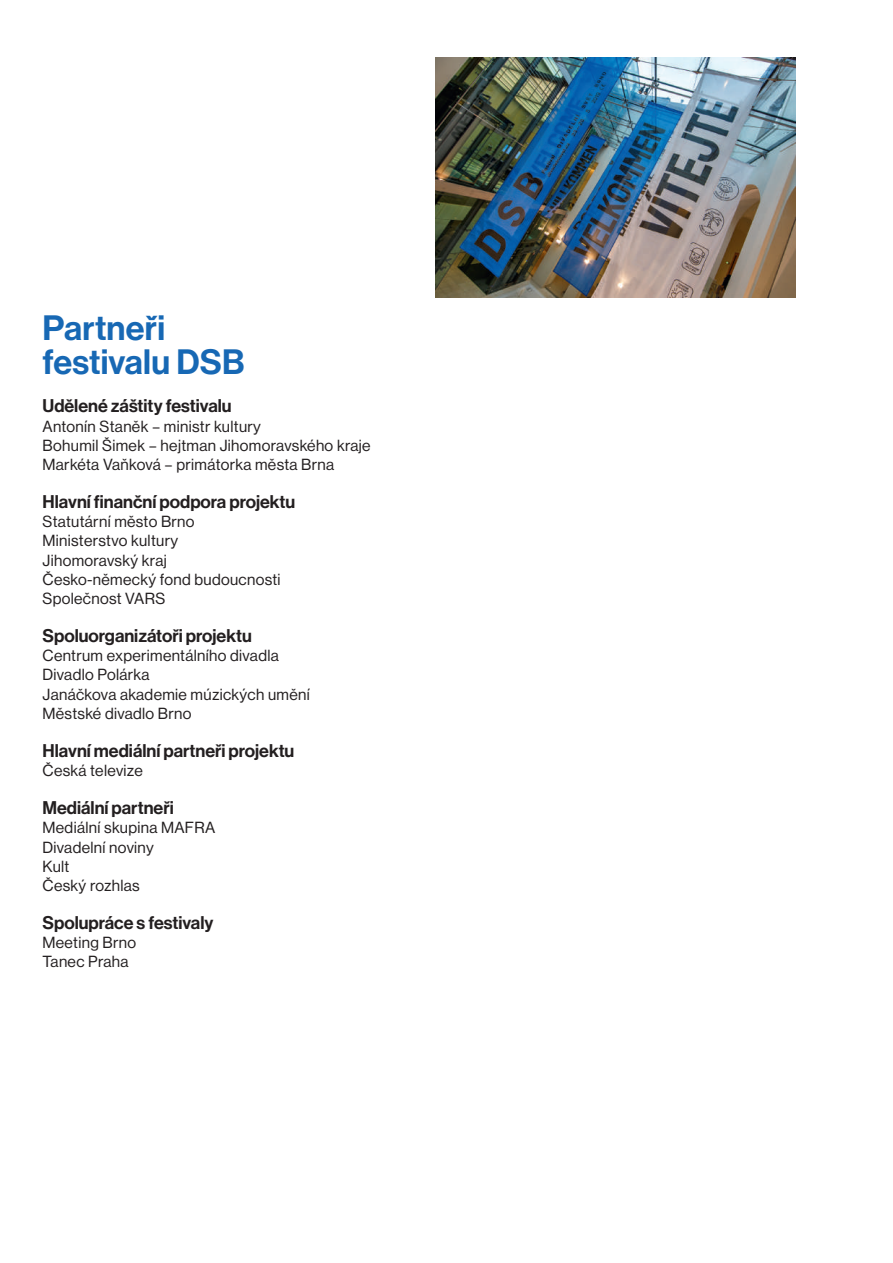
<style>
.page{position:relative;width:893px;height:1263px;background:#fff}
.page>*{position:absolute;margin:0;border:0;box-sizing:border-box;transform-origin:0 0}
.t1{font:500 34.5px/34.5px "Haas Grot Disp 65";color:#1768b4}
.t2{font:500 18px "Haas Grot Disp 65";color:#231f20}
.t3{font:15.75px/19.2px "Haas Grot Disp 55 Roman";letter-spacing:.02em;color:#231f20}
</style>
<div class="page">
<img style="left:436px;top:58px;width:360px;height:240px">
<h1 class="t1" style="left:43px;top:311px;width:204px">Partneři festivalu DSB</h1>
<p class="t2" style="left:43px;top:396px;width:191px">Udělené záštity festivalu</p>
<p class="t3" style="left:43px;top:417px;width:330px">Antonín Staněk – ministr kultury<br>Bohumil Šimek – hejtman Jihomoravského kraje<br>Markéta Vaňková – primátorka města Brna</p>
<p class="t2" style="left:43px;top:491px;width:254px">Hlavní finanční podpora projektu</p>
<p class="t3" style="left:43px;top:512px;width:240px">Statutární město Brno<br>Ministerstvo kultury<br>Jihomoravský kraj<br>Česko-německý fond budoucnosti<br>Společnost VARS</p>
<p class="t2" style="left:43px;top:625px;width:211px">Spoluorganizátoři projektu</p>
<p class="t3" style="left:43px;top:646px;width:269px">Centrum experimentálního divadla<br>Divadlo Polárka<br>Janáčkova akademie múzických umění<br>Městské divadlo Brno</p>
<p class="t2" style="left:43px;top:740px;width:253px">Hlavní mediální partneři projektu</p>
<p class="t3" style="left:43px;top:761px;width:102px">Česká televize</p>
<p class="t2" style="left:43px;top:798px;width:133px">Mediální partneři</p>
<p class="t3" style="left:43px;top:818px;width:174px">Mediální skupina MAFRA<br>Divadelní noviny<br>Kult<br>Český rozhlas</p>
<p class="t2" style="left:43px;top:912px;width:172px">Spolupráce s festivaly</p>
<p class="t3" style="left:43px;top:933px;width:95px">Meeting Brno<br>Tanec Praha</p>
</div>
